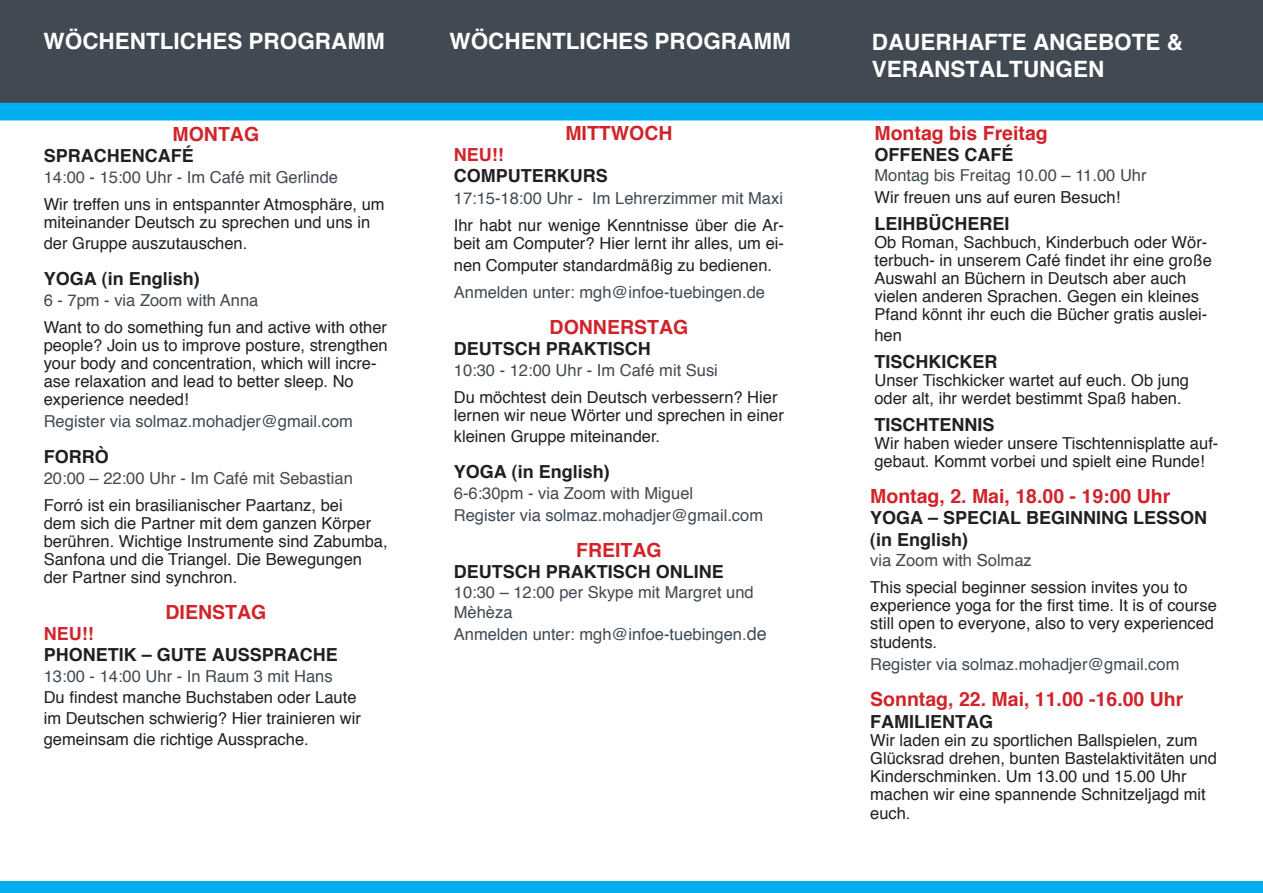
<style>
.page{position:relative;width:1263px;height:893px;background:#fff}
.page>*{position:absolute;margin:0;border:0;box-sizing:border-box;transform-origin:0 0}
.t1{font:700 22.5px/27px "Helvetica";color:#fff}
.t2{font:700 19.5px "Helvetica";color:#d1232a}
.t3{font:700 18px/21.6px "Helvetica";color:#231f20}
.t4{font:700 18px "Helvetica";color:#d1232a}
.t5{font:16.5px/18px "Helvetica";color:#231f20}
.t6{font:16.5px/19.8px "Helvetica";color:#414a52}
.t7{font:16.5px "Helvetica";color:#414a52}
.s1{font-size:18px}
</style>
<div class="page">
<div style="left:0;top:0;width:1263px;height:104px;background:#414a52"></div>
<div style="left:0;top:103px;width:1263px;height:17px;background:#00aeef"></div>
<div style="left:0;top:881px;width:1263px;height:12px;background:#00aeef"></div>
<p class="t1" style="left:44px;top:27px;width:343px">WÖCHENTLICHES PROGRAMM</p>
<p class="t2" style="left:173px;top:122px;width:88px">MONTAG</p>
<p class="t3" style="left:44px;top:144px;width:151px">SPRACHENCAFÉ</p>
<p class="t6" style="left:44px;top:168px;width:296px">14:00 - 15:00 Uhr - Im Café mit Gerlinde</p>
<p class="t5" style="left:44px;top:196px;width:342px">Wir treffen uns in entspannter Atmosphäre, um miteinander Deutsch zu sprechen und uns in</p>
<p class="t5" style="left:44px;top:235px;width:205px">der Gruppe auszutauschen.</p>
<p class="t3" style="left:44px;top:267px;width:158px">YOGA (in English)</p>
<p class="t6" style="left:44px;top:291px;width:216px">6 - 7pm - via Zoom with Anna</p>
<p class="t5" style="left:44px;top:319px;width:345px">Want to do something fun and active with other people? Join us to improve posture, strengthen your body and concentration, which will incre&shy;ase relaxation and lead to better sleep. No experience needed!</p>
<p class="t6" style="left:44px;top:411px;width:311px">Register via solmaz.mohadjer@gmail.com</p>
<p class="t3" style="left:44px;top:445px;width:66px">FORRÒ</p>
<p class="t6" style="left:44px;top:468px;width:311px">20:00 – 22:00 Uhr - Im Café mit Sebastian</p>
<p class="t5" style="left:44px;top:496px;width:345px">Forró ist ein brasilianischer Paartanz, bei<br>dem sich die Partner mit dem ganzen Körper berühren. Wichtige Instrumente sind Zabumba, Sanfona und die Triangel. Die Bewegungen der Partner sind synchron.</p>
<p class="t2" style="left:165px;top:599px;width:102px">DIENSTAG</p>
<p class="t4" style="left:44px;top:622px;width:51px">NEU!!</p>
<p class="t3" style="left:44px;top:644px;width:296px">PHONETIK – GUTE AUSSPRACHE</p>
<p class="t6" style="left:44px;top:667px;width:290px">13:00 - 14:00 Uhr - In Raum 3 mit Hans</p>
<p class="t5" style="left:44px;top:687px;width:319px;line-height:21px">Du findest manche Buchstaben oder Laute im Deutschen schwierig? Hier trainieren wir gemeinsam die richtige Aussprache.</p>
<p class="t1" style="left:450px;top:27px;width:343px">WÖCHENTLICHES PROGRAMM</p>
<p class="t2" style="left:565px;top:121px;width:109px">MITTWOCH</p>
<p class="t4" style="left:454px;top:143px;width:51px">NEU!!</p>
<p class="t3" style="left:454px;top:165px;width:155px">COMPUTERKURS</p>
<p class="t6" style="left:454px;top:189px;width:331px">17:15-18:00 Uhr - Im Lehrerzimmer mit Maxi</p>
<p class="t5" style="left:454px;top:217px;width:332px">Ihr habt nur wenige Kenntnisse über die Ar&shy;beit am Computer? Hier lernt ihr alles, um ei-</p>
<p class="t5" style="left:454px;top:256px;width:320px">nen Computer standardmäßig zu bedienen.</p>
<p class="t6" style="left:454px;top:282px;width:313px">Anmelden unter: mgh@infoe-tuebingen.de</p>
<p class="t2" style="left:550px;top:314px;width:140px">DONNERSTAG</p>
<p class="t3" style="left:454px;top:337px;width:198px">DEUTSCH PRAKTISCH</p>
<p class="t6" style="left:454px;top:360px;width:266px">10:30 - 12:00 Uhr - Im Café mit Susi</p>
<p class="t5" style="left:454px;top:388px;width:332px">Du möchtest dein Deutsch verbessern? Hier lernen wir neue Wörter und sprechen in einer</p>
<p class="t5" style="left:454px;top:428px;width:208px">kleinen Gruppe miteinander.</p>
<p class="t3" style="left:454px;top:461px;width:158px">YOGA (in English)</p>
<p class="t6" style="left:454px;top:484px;width:241px">6-6:30pm - via Zoom with Miguel</p>
<p class="t6" style="left:454px;top:506px;width:311px">Register via solmaz.mohadjer@gmail.com</p>
<p class="t2" style="left:576px;top:538px;width:87px">FREITAG</p>
<p class="t3" style="left:454px;top:561px;width:271px">DEUTSCH PRAKTISCH ONLINE</p>
<p class="t6" style="left:454px;top:583px;width:301px">10:30 – 12:00 per Skype mit Margret und<br>Mèhèza</p>
<p class="t6" style="left:454px;top:624px;width:314px">Anmelden unter: mgh@infoe-tuebingen.<span class="s1">de</span></p>
<p class="t1" style="left:872px;top:28px;width:313px">DAUERHAFTE ANGEBOTE &amp;<br>VERANSTALTUNGEN</p>
<p class="t2" style="left:874px;top:121px;width:175px">Montag bis Freitag</p>
<p class="t3" style="left:874px;top:144px;width:141px">OFFENES CAFÉ</p>
<p class="t6" style="left:874px;top:166px;width:274px">Montag bis Freitag 10.00 – 11.00 Uhr</p>
<p class="t5" style="left:874px;top:188px;width:247px">Wir freuen uns auf euren Besuch!</p>
<p class="t3" style="left:874px;top:212px;width:136px">LEIHBÜCHEREI</p>
<p class="t5" style="left:874px;top:233px;width:339px">Ob Roman, Sachbuch, Kinderbuch oder Wör&shy;terbuch- in unserem Café findet ihr eine große Auswahl an Büchern in Deutsch aber auch vielen anderen Sprachen. Gegen ein kleines Pfand könnt ihr euch die Bücher gratis auslei-</p>
<p class="t5" style="left:874px;top:327px;width:29px">hen</p>
<p class="t3" style="left:874px;top:351px;width:124px">TISCHKICKER</p>
<p class="t5" style="left:874px;top:372px;width:316px">Unser Tischkicker wartet auf euch. Ob jung oder alt, ihr werdet bestimmt Spaß haben.</p>
<p class="t3" style="left:874px;top:414px;width:122px">TISCHTENNIS</p>
<p class="t5" style="left:874px;top:435px;width:345px">Wir haben wieder unsere Tischtennisplatte auf&shy;gebaut. Kommt vorbei und spielt eine Runde!</p>
<p class="t2" style="left:870px;top:483px;width:302px">Montag, 2. Mai, 18.00 - 19:00 Uhr</p>
<p class="t3" style="left:870px;top:507px;width:339px">YOGA – SPECIAL BEGINNING LESSON (in English)</p>
<p class="t7" style="left:870px;top:550px;width:163px">via Zoom with Solmaz</p>
<p class="t5" style="left:870px;top:578px;width:348px">This special beginner session invites you to experience yoga for the first time. It is of course still open to everyone, also to very experienced</p>
<p class="t5" style="left:870px;top:634px;width:68px">students.</p>
<p class="t6" style="left:870px;top:655px;width:311px">Register via solmaz.mohadjer@gmail.com</p>
<p class="t2" style="left:870px;top:687px;width:315px">Sonntag, 22. Mai, 11.00 -16.00 Uhr</p>
<p class="t3" style="left:870px;top:710px;width:124px">FAMILIENTAG</p>
<p class="t5" style="left:870px;top:731px;width:348px">Wir laden ein zu sportlichen Ballspielen, zum Glücksrad drehen, bunten Bastelaktivitäten und Kinderschminken. Um 13.00 und 15.00 Uhr machen wir eine spannende Schnitzeljagd mit</p>
<p class="t5" style="left:870px;top:805px;width:42px">euch.</p>
</div>
